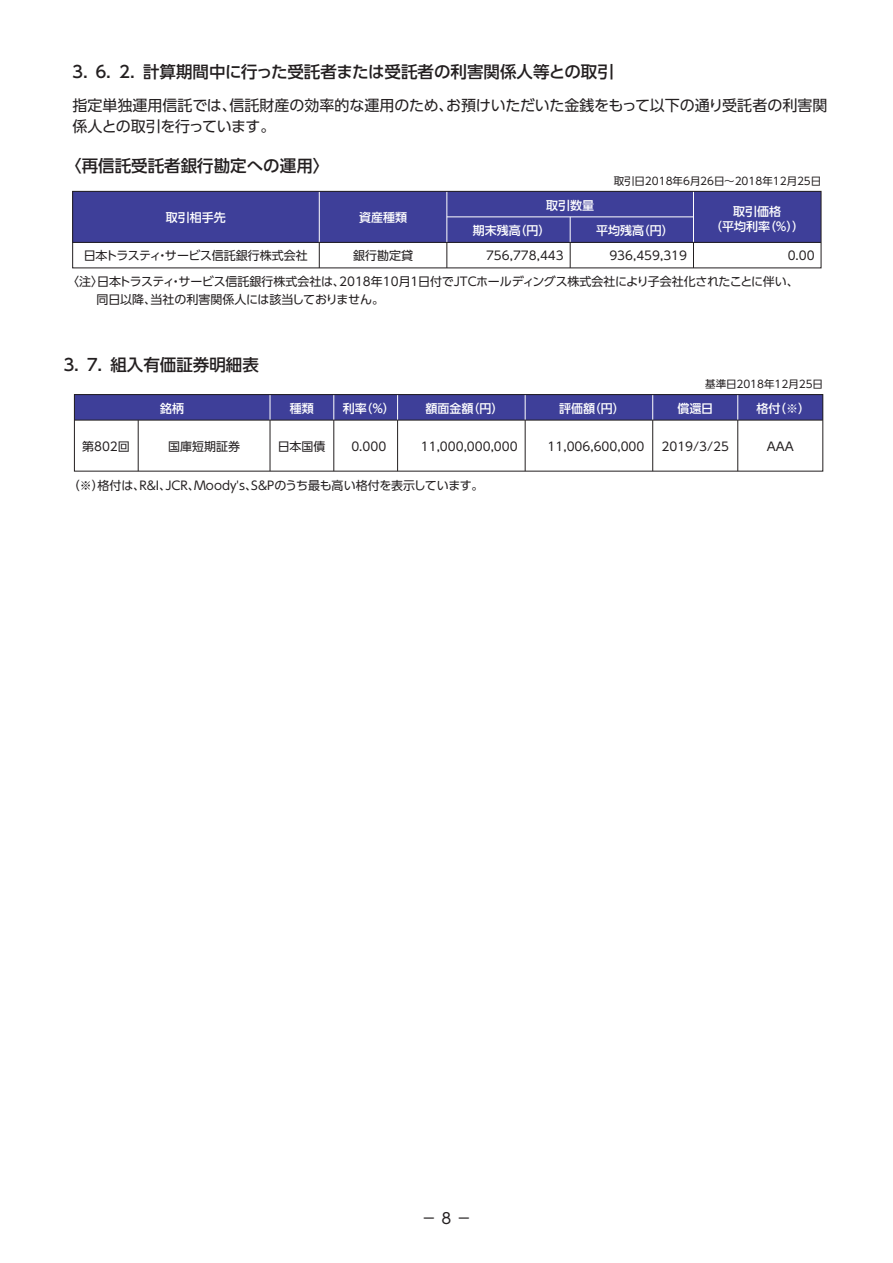
<style>
.page{position:relative;width:893px;height:1263px;background:#fff}
.page>*{position:absolute;margin:0;border:0;box-sizing:border-box;transform-origin:0 0}
.t1{font:16.5px "UD Shin Go Pro Medium 90 pv RKSJ H";color:#231f20}
.t2{font:15px/21px "UD Shin Go Pro Regular 90 pv RKSJ H";letter-spacing:-.005em;color:#231f20}
.t3{font:12px/25.7px "UD Shin Go Pro Regular 90 pv RKSJ H";color:#231f20}
.t4{font:12px/15px "UD Shin Go Pro Medium 90 pv RKSJ H";color:#fff;text-align:center}
.t5{font:10.5px "UD Shin Go Pro Regular 90 pv RKSJ H";color:#231f20}
</style>
<div class="page">
<div style="left:74px;top:395px;width:749px;height:25px;background:#3e3f99"></div>
<hr style="left:138px;top:420px;width:1px;height:51px;background:#231f20">
<hr style="left:737px;top:420px;width:1px;height:51px;background:#231f20">
<svg style="left:737px;top:396px;width:1px;height:24px"></svg>
<hr style="left:652px;top:420px;width:1px;height:51px;background:#231f20">
<svg style="left:652px;top:396px;width:1px;height:24px"></svg>
<hr style="left:525px;top:420px;width:1px;height:51px;background:#231f20">
<svg style="left:525px;top:396px;width:1px;height:24px"></svg>
<hr style="left:397px;top:420px;width:1px;height:51px;background:#231f20">
<svg style="left:397px;top:396px;width:1px;height:24px"></svg>
<hr style="left:333px;top:420px;width:1px;height:51px;background:#231f20">
<svg style="left:333px;top:396px;width:1px;height:24px"></svg>
<hr style="left:270px;top:420px;width:1px;height:51px;background:#231f20">
<svg style="left:270px;top:396px;width:1px;height:24px"></svg>
<hr style="left:74px;top:420px;width:749px;height:1px;background:#231f20">
<div style="left:74px;top:394px;width:749px;height:78px;border:1px solid #231f20"></div>
<div style="left:73px;top:191px;width:748px;height:51px;background:#3e3f99"></div>
<svg style="left:319px;top:243px;width:1px;height:23px"></svg>
<hr style="left:319px;top:191px;width:1px;height:51px;background:#fff">
<svg style="left:446px;top:243px;width:1px;height:23px"></svg>
<hr style="left:446px;top:191px;width:1px;height:51px;background:#fff">
<svg style="left:693px;top:243px;width:1px;height:23px"></svg>
<hr style="left:693px;top:191px;width:1px;height:51px;background:#fff">
<svg style="left:570px;top:217px;width:1px;height:49px"></svg>
<hr style="left:447px;top:216px;width:246px;height:1px;background:#fff">
<div style="left:72px;top:191px;width:749px;height:77px;border:1px solid #231f20"></div>
<hr style="left:73px;top:242px;width:748px;height:1px;background:#231f20">
<h1 class="t1" style="left:70px;top:66px;width:546px">３．６．2．計算期間中に行った受託者または受託者の利害関係人等との取引</h1>
<p class="t2" style="left:73px;top:97px;width:756px">指定単独運用信託では、信託財産の効率的な運用のため、お預けいただいた金銭をもって以下の通り受託者の利害関係人との取引を行っています。</p>
<h1 class="t1" style="left:65px;top:159px;width:266px">〈再信託受託者銀行勘定への運用〉</h1>
<p class="t5" style="left:614px;top:177px;width:209px">取引日2018年6月26日～2018年12月25日</p>
<p class="t4" style="left:166px;top:212px;width:61px">取引相手先</p>
<p class="t4" style="left:546px;top:199px;width:49px">取引数量</p>
<p class="t4" style="left:710px;top:205px;width:96px">取引価格<br>（平均利率（％））</p>
<p class="t4" style="left:359px;top:212px;width:49px">資産種類</p>
<p class="t4" style="left:473px;top:225px;width:79px">期末残高（円）</p>
<p class="t3" style="left:486px;top:244px;width:79px">756,778,443</p>
<p class="t4" style="left:596px;top:225px;width:79px">平均残高（円）</p>
<p class="t3" style="left:609px;top:244px;width:79px">936,459,319</p>
<p class="t3" style="left:84px;top:244px;width:226px">日本トラスティ・サービス信託銀行株式会社</p>
<p class="t3" style="left:353px;top:244px;width:61px">銀行勘定貸</p>
<p class="t3" style="left:67px;top:244px;width:749px;text-indent:721px">0.00〈注〉日本トラスティ・サービス信託銀行株式会社は、2018年10月1日付でJTCホールディングス株式会社により子会社化されたことに伴い、</p>
<p class="t3" style="left:73px;top:288px;width:313px">　　同日以降、当社の利害関係人には該当しておりません。</p>
<h1 class="t1" style="left:61px;top:358px;width:200px">３．７．組入有価証券明細表</h1>
<p class="t5" style="left:705px;top:380px;width:119px">基準日2018年12月25日</p>
<p class="t4" style="left:290px;top:402px;width:25px">種類</p>
<p class="t4" style="left:343px;top:402px;width:54px">利率（％）</p>
<p class="t4" style="left:426px;top:402px;width:79px">額面金額（円）</p>
<p class="t4" style="left:677px;top:402px;width:37px">償還日</p>
<p class="t4" style="left:160px;top:402px;width:25px">銘柄</p>
<p class="t4" style="left:559px;top:402px;width:67px">評価額（円）</p>
<p class="t4" style="left:757px;top:402px;width:55px">格付（※）</p>
<p class="t3" style="left:82px;top:435px;width:49px">第802回</p>
<p class="t3" style="left:168px;top:435px;width:73px">国庫短期証券</p>
<p class="t3" style="left:278px;top:435px;width:49px">日本国債</p>
<p class="t3" style="left:351px;top:435px;width:36px">0.000</p>
<p class="t3" style="left:421px;top:435px;width:98px">11,000,000,000</p>
<p class="t3" style="left:548px;top:435px;width:98px">11,006,600,000</p>
<p class="t3" style="left:661px;top:435px;width:69px">2019/3/25</p>
<p class="t3" style="left:767px;top:435px;width:28px">AAA</p>
<p class="t3" style="left:68px;top:474px;width:417px">（※）格付は、R&amp;I、JCR、Moody's、S&amp;Pのうち最も高い格付を表示しています。</p>
<p class="t2" style="left:422px;top:1210px;width:51px">－ 8 －</p>
</div>
